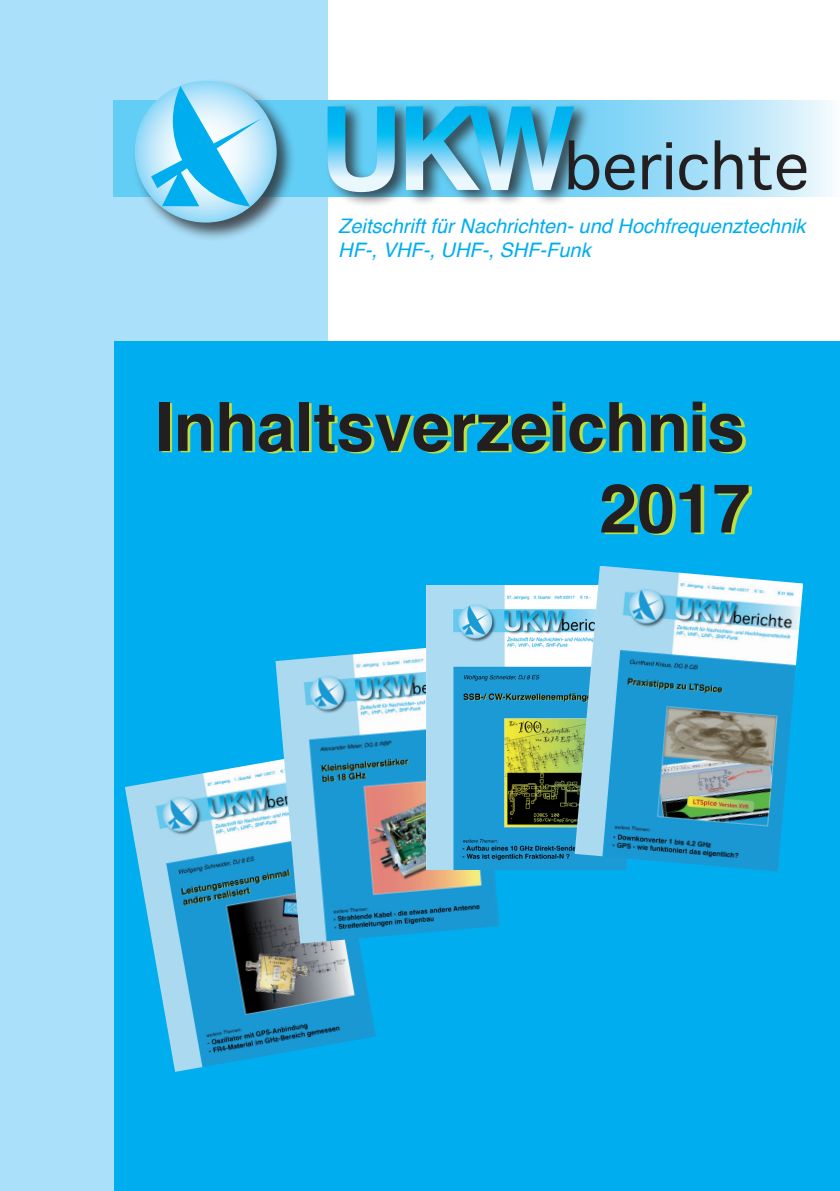
<style>
.page{position:relative;width:840px;height:1191px;background:#fff}
.page>*{position:absolute;margin:0;border:0;box-sizing:border-box;transform-origin:0 0}
.t1{font:700 68px/81.6px "Helvetica";color:#231f20;text-align:right}
.t2{font:62px "Geneva";color:#231f20}
.t3{font:italic 20px/24px "Helvetica";color:#00aeef}
.s1{font-family:"Helvetica";font-weight:700;font-size:116px;color:#fff}
</style>
<div class="page">
<div style="left:1px;top:0;width:327px;height:1191px;background:#aae0f9"></div>
<div style="left:114px;top:341px;width:725px;height:850px;background:#00aeef"></div>
<svg style="left:113px;top:100px;width:719px;height:97px;background:#a0def8"></svg>
<div style="left:325px;top:101px;width:172px;height:108px;background:#231f20;opacity:.75"></div>
<div style="left:132px;top:78px;width:163px;height:163px;background:#231f20;opacity:.75"></div>
<svg style="left:135px;top:81px;width:141px;height:142px"></svg>
<div style="left:465px;top:101px;width:125px;height:105px;background:#231f20;opacity:.75"></div>
<div style="left:162px;top:403px;width:589px;height:132px;background:#fff101;opacity:.75"></div>
<svg style="left:151px;top:86px;width:110px;height:120px"></svg>
<img style="left:125px;top:760px;width:251px;height:311px">
<img style="left:275px;top:648px;width:224px;height:295px">
<img style="left:426px;top:585px;width:148px;height:284px">
<img style="left:574px;top:566px;width:228px;height:305px">
<h2 class="t2" style="left:318px;top:113px;width:492px"><span class="s1">UKW</span>berichte</h2>
<p class="t3" style="left:338px;top:215px;width:468px">Zeitschrift für Nachrichten- und Hochfrequenztechnik<br>HF-, VHF-, UHF-, SHF-Funk</p>
<h1 class="t1" style="left:154px;top:387px;width:597px">Inhaltsverzeichnis<br>2017</h1>
</div>
